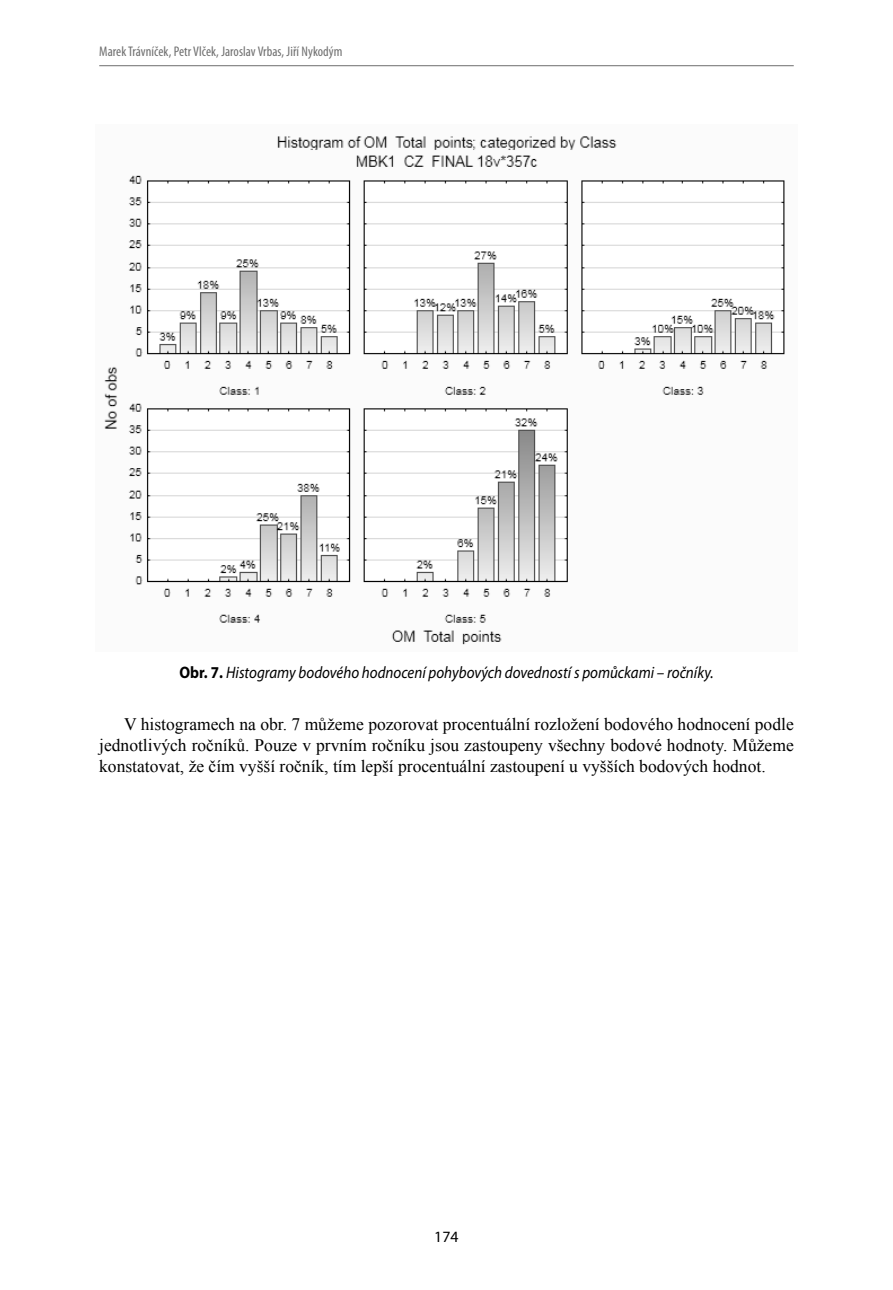
<style>
.page{position:relative;width:893px;height:1290px;background:#fff}
.page>*{position:absolute;margin:0;border:0;box-sizing:border-box;transform-origin:0 0}
.t1{font:17.5px/21px "Times New Roman";color:#000;text-align:justify}
.t2{font:italic 16.62px "Myriad Pro";color:#000;scale:.9 1}
.t3{font:15.75px "Myriad Pro";color:#000}
.t4{font:condensed 14px "Myriad Pro";letter-spacing:.005em;color:#6e6e6e}
.s1{font-weight:700;font-style:normal}
</style>
<div class="page">
<hr style="left:99px;top:65px;width:695px;height:1px;background:#6e6e6e">
<img style="left:104px;top:136px;width:681px;height:509px">
<p class="t4" style="left:99px;top:43px;width:245px">Marek Trávníček, Petr Vlček, Jaroslav Vrbas, Jiří Nykodým</p>
<p class="t2" style="left:179px;top:662px;width:595px"><span class="s1">Obr. 7.</span> Histogramy bodového hodnocení pohybových dovedností s pomůckami – ročníky.</p>
<p class="t1" style="left:99px;top:714px;width:696px;text-indent:25px">V histogramech na obr. 7 můžeme pozorovat procentuální rozložení bodového hodnocení podle jednotlivých ročníků. Pouze v prvním ročníku jsou zastoupeny všechny bodové hodnoty. Můžeme konstatovat, že čím vyšší ročník, tím lepší procentuální zastoupení u vyšších bodových hodnot.</p>
<p class="t3" style="left:434px;top:1227px;width:26px">174</p>
</div>
